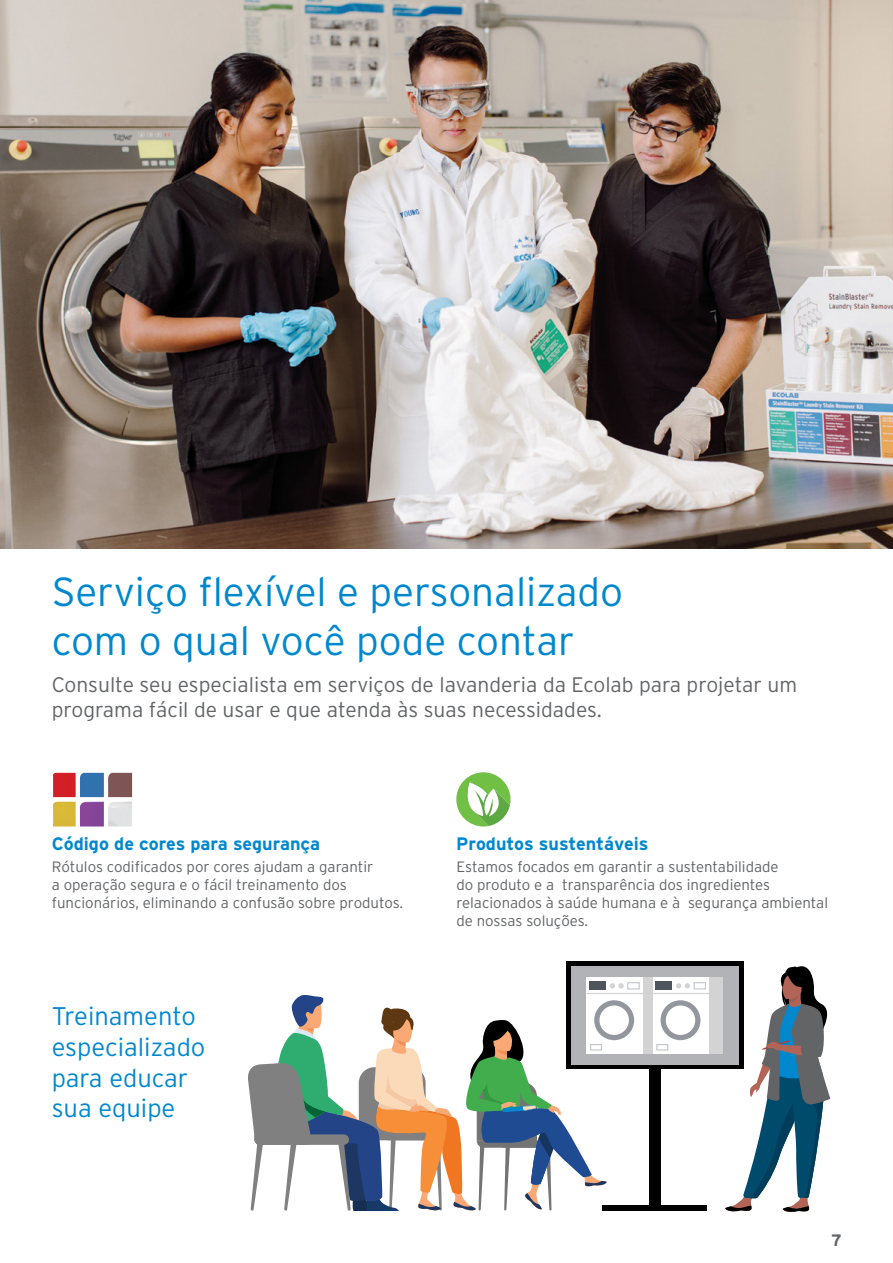
<style>
.page{position:relative;width:893px;height:1263px;background:#fff}
.page>*{position:absolute;margin:0;border:0;box-sizing:border-box;transform-origin:0 0}
.t1{font:300 40.5px/48.6px "Interstate";color:#0088ce}
.t2{font:300 25.5px/30.6px "Interstate";color:#0088ce}
.t3{font:300 21px/25.2px "Interstate";color:#626466}
.t4{font:700 18px "Interstate";color:#0088ce}
.t5{font:700 16.5px "Interstate";color:#626466}
.t6{font:300 15px/18px "Interstate";color:#626466}
</style>
<div class="page">
<img style="left:0;top:0;width:893px;height:549px">
<img style="left:53px;top:773px;width:23px;height:24px">
<img style="left:80px;top:773px;width:24px;height:24px">
<img style="left:108px;top:773px;width:24px;height:24px">
<img style="left:53px;top:802px;width:23px;height:24px">
<img style="left:80px;top:802px;width:24px;height:24px">
<svg style="left:456px;top:772px;width:54px;height:54px"></svg>
<svg style="left:725px;top:961px;width:106px;height:251px"></svg>
<svg style="left:248px;top:995px;width:359px;height:216px"></svg>
<div style="left:566px;top:961px;width:177px;height:108px;background:#000"></div>
<div style="left:571px;top:966px;width:167px;height:99px;background:#b1b3b6"></div>
<div style="left:587px;top:977px;width:56px;height:76px;background:#fff"></div>
<div style="left:643px;top:977px;width:14px;height:76px;background:#d3d3d3"></div>
<hr style="left:587px;top:993px;width:56px;height:1px;background:#d3d3d3">
<div style="left:590px;top:1044px;width:12px;height:6px;border:1px solid #c3c7cb"></div>
<svg style="left:610px;top:983px;width:14px;height:5px"></svg>
<div style="left:627px;top:982px;width:13px;height:7px;border:1px solid #c3c7cb"></div>
<div style="left:589px;top:981px;width:16px;height:9px;background:#4f545c"></div>
<div style="left:594px;top:1000px;width:40px;height:40px;background:#93969d;border-radius:50%"></div>
<div style="left:599px;top:1005px;width:30px;height:30px;background:#fff;border-radius:50%"></div>
<div style="left:653px;top:977px;width:56px;height:76px;background:#fff"></div>
<div style="left:709px;top:977px;width:14px;height:76px;background:#d3d3d3"></div>
<hr style="left:653px;top:993px;width:56px;height:1px;background:#d3d3d3">
<div style="left:656px;top:1044px;width:12px;height:6px;border:1px solid #c3c7cb"></div>
<svg style="left:676px;top:983px;width:14px;height:5px"></svg>
<div style="left:694px;top:982px;width:12px;height:7px;border:1px solid #c3c7cb"></div>
<div style="left:655px;top:981px;width:17px;height:9px;background:#4f545c"></div>
<div style="left:661px;top:1000px;width:39px;height:40px;background:#93969d;border-radius:50%"></div>
<div style="left:666px;top:1005px;width:29px;height:30px;background:#fff;border-radius:50%"></div>
<div style="left:649px;top:1067px;width:11px;height:142px;background:#000"></div>
<div style="left:602px;top:1205px;width:105px;height:6px;background:#000"></div>
<h1 class="t1" style="left:52px;top:567px;width:573px">Serviço flexível e personalizado com o qual você pode contar</h1>
<h3 class="t3" style="left:52px;top:672px;width:747px">Consulte seu especialista em serviços de lavanderia da Ecolab para projetar um programa fácil de usar e que atenda às suas necessidades.</h3>
<p class="t4" style="left:52px;top:834px;width:270px">Código de cores para segurança</p>
<p class="t4" style="left:456px;top:834px;width:194px">Produtos sustentáveis</p>
<p class="t6" style="left:52px;top:857px;width:353px">Rótulos codificados por cores ajudam a garantir<br>a operação segura e o fácil treinamento dos funcionários, eliminando a confusão sobre produtos.</p>
<p class="t6" style="left:456px;top:857px;width:373px">Estamos focados em garantir a sustentabilidade<br>do produto e a transparência dos ingredientes relacionados à saúde humana e à segurança ambiental de nossas soluções.</p>
<h2 class="t2" style="left:52px;top:1001px;width:155px">Treinamento especializado para educar sua equipe</h2>
<p class="t5" style="left:831px;top:1231px;width:12px">7</p>
</div>
